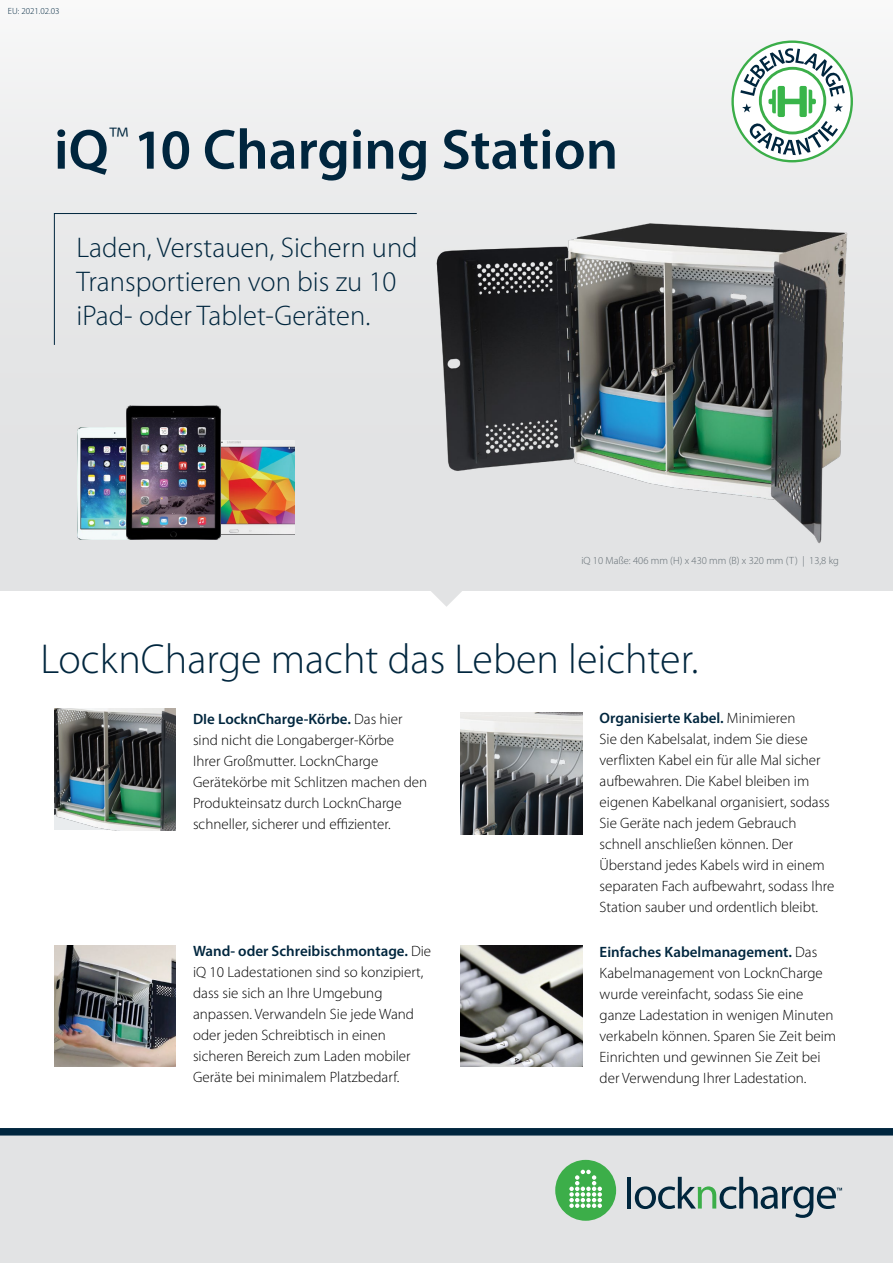
<style>
.page{position:relative;width:893px;height:1263px;background:#fff}
.page>*{position:absolute;margin:0;border:0;box-sizing:border-box;transform-origin:0 0}
.t1{font:600 56.85px "Myriad Pro";color:#00263e}
.t2{font:300 42px "Myriad Pro";color:#00263e}
.t3{font:300 28.5px/34.2px "Myriad Pro";color:#00263e}
.t4{font:300 15px/21px "Myriad Pro";color:#000}
.t5{font:300 10.5px "Myriad Pro";color:#606a70}
.t6{font:300 9px "Myriad Pro";color:#00263e}
.s1{font-weight:600;color:#00263e}
</style>
<div class="page">
<div style="left:0;top:0;width:893px;height:590px;background:#ebeced"></div>
<svg style="left:430px;top:590px;width:33px;height:17px"></svg>
<svg style="left:54px;top:213px;width:358px;height:132px"></svg>
<img style="left:221px;top:441px;width:73px;height:94px">
<img style="left:77px;top:427px;width:49px;height:112px">
<img style="left:126px;top:405px;width:95px;height:134px">
<img style="left:460px;top:945px;width:122px;height:122px">
<img style="left:54px;top:709px;width:122px;height:121px">
<img style="left:460px;top:713px;width:122px;height:121px">
<img style="left:54px;top:945px;width:122px;height:121px">
<img style="left:412px;top:213px;width:436px;height:331px">
<div style="left:0;top:1135px;width:893px;height:128px;background:#e2e3e4"></div>
<hr style="left:627px;top:1177px;width:4px;height:31px;background:#00263d">
<div style="left:555px;top:1160px;width:61px;height:61px;background:#3cae49;border-radius:50%"></div>
<svg style="left:569px;top:1170px;width:33px;height:38px"></svg>
<svg style="left:635px;top:1177px;width:207px;height:41px"></svg>
<div style="left:0;top:1128px;width:893px;height:7px;background:#00263e"></div>
<svg style="left:731px;top:41px;width:122px;height:121px"></svg>
<p class="t6" style="left:8px;top:6px;width:53px">EU: 2021.02.03</p>
<h1 class="t1" style="left:54px;top:113px;width:566px">iQ<sup>™</sup> 10 Charging Station</h1>
<h3 class="t3" style="left:76px;top:230px;width:343px">Laden, Verstauen, Sichern und<br>Transportieren von bis zu 10 iPad- oder Tablet-Geräten.</h3>
<p class="t5" style="left:581px;top:554px;width:259px">iQ 10 Maße: 406 mm (H) x 430 mm (B) x 320 mm (T) | 13,8 kg</p>
<h2 class="t2" style="left:40px;top:634px;width:659px">LocknCharge macht das Leben leichter.</h2>
<p class="t4" style="left:193px;top:708px;width:236px"><span class="s1">DIe LocknCharge-Körbe.</span> Das hier sind nicht die Longaberger-Körbe<br>Ihrer Großmutter. LocknCharge Gerätekörbe mit Schlitzen machen den Produkteinsatz durch LocknCharge schneller, sicherer und effizienter.</p>
<p class="t4" style="left:600px;top:707px;width:236px"><span class="s1">Organisierte Kabel.</span> Minimieren<br>Sie den Kabelsalat, indem Sie diese verflixten Kabel ein für alle Mal sicher aufbewahren. Die Kabel bleiben im eigenen Kabelkanal organisiert, sodass Sie Geräte nach jedem Gebrauch schnell anschließen können. Der Überstand jedes Kabels wird in einem separaten Fach aufbewahrt, sodass Ihre Station sauber und ordentlich bleibt.</p>
<p class="t4" style="left:193px;top:941px;width:240px"><span class="s1">Wand- oder Schreibischmontage.</span> Die iQ 10 Ladestationen sind so konzipiert, dass sie sich an Ihre Umgebung anpassen. Verwandeln Sie jede Wand oder jeden Schreibtisch in einen sicheren Bereich zum Laden mobiler Geräte bei minimalem Platzbedarf.</p>
<p class="t4" style="left:600px;top:941px;width:238px"><span class="s1">Einfaches Kabelmanagement.</span> Das Kabelmanagement von LocknCharge wurde vereinfacht, sodass Sie eine ganze Ladestation in wenigen Minuten verkabeln können. Sparen Sie Zeit beim Einrichten und gewinnen Sie Zeit bei der Verwendung Ihrer Ladestation.</p>
</div>
